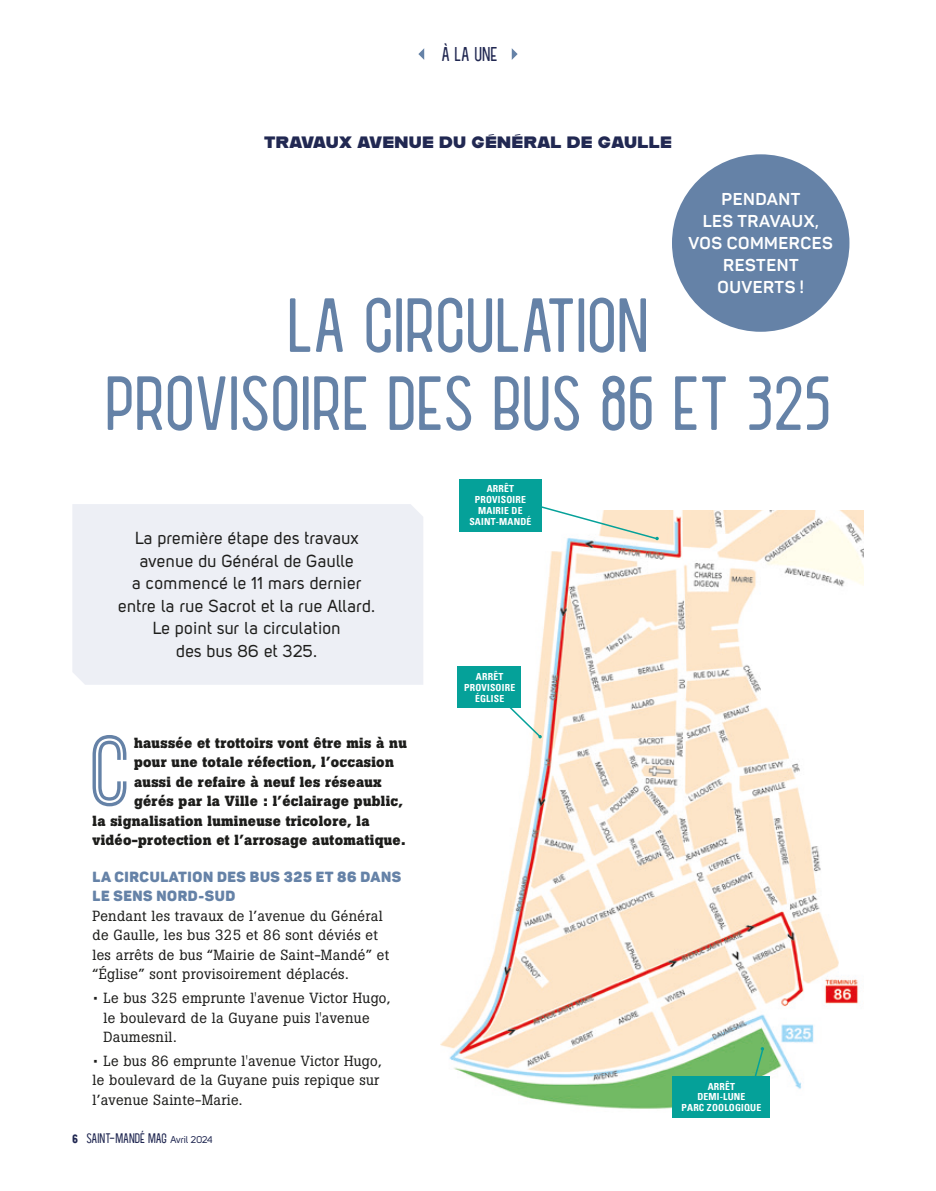
<style>
.page{position:relative;width:936px;height:1191px;background:#fff}
.page>*{position:absolute;margin:0;border:0;box-sizing:border-box;transform-origin:0 0}
.t1{font:700 96.9px "Ostrich Sans";color:#6582a7}
.t2{font:75px/78px "Kulacino";color:#6582a7;text-align:center}
.t3{font:19.5px "Kulacino";color:#212852}
.t4{font:17.25px/22.5px "Uni Sans Regular";letter-spacing:.02em;color:#1d1d1b;text-align:center}
.t5{font:700 16.95px/22px "Panton";letter-spacing:.03em;color:#fff;text-align:center}
.t6{font:16.5px "Alfarn";letter-spacing:.02em;color:#212852}
.t7{font:14.55px/19.5px "Boton BQ";letter-spacing:.02em;color:#1d1d1b}
.t8{font:700 14.55px "Boton BQ";letter-spacing:.02em;color:#1d1d1b}
.t9{font:14.55px/19.5px "Panton Black Caps";letter-spacing:.04em;color:#6582a7}
.t10{font:13.5px "Kulacino";color:#212852}
.t11{font:700 condensed 9.75px/10.8px "Univers";letter-spacing:.02em;color:#fff;text-align:center}
.s1{font-family:"TT Rounds Neue Comp";font-weight:700;font-size:12px}
.s2{font-family:"Uni Sans Regular";font-size:9.75px}
</style>
<div class="page">
<img style="left:441px;top:510px;width:422px;height:599px">
<svg style="left:418px;top:48px;width:6px;height:12px"></svg>
<svg style="left:511px;top:48px;width:6px;height:12px"></svg>
<div style="left:72px;top:504px;width:351px;height:181px;background:#edeff5"></div>
<div style="left:672px;top:154px;width:177px;height:178px;background:#6582a7;border-radius:50%"></div>
<svg style="left:536px;top:504px;width:123px;height:37px"></svg>
<svg style="left:477px;top:675px;width:65px;height:64px"></svg>
<svg style="left:752px;top:1047px;width:12px;height:29px"></svg>
<div style="left:458px;top:479px;width:83px;height:52px;background:#05a199"></div>
<div style="left:457px;top:666px;width:64px;height:42px;background:#05a199"></div>
<div style="left:672px;top:1076px;width:98px;height:42px;background:#05a199"></div>
<h3 class="t3" style="left:441px;top:44px;width:58px">À LA UNE</h3>
<p class="t6" style="left:264px;top:133px;width:409px">TRAVAUX AVENUE DU GÉNÉRAL DE GAULLE</p>
<p class="t5" style="left:688px;top:188px;width:146px">PENDANT<br>LES TRAVAUX,<br>VOS COMMERCES<br>RESTENT<br>OUVERTS !</p>
<h2 class="t2" style="left:105px;top:283px;width:727px">LA CIRCULATION<br>PROVISOIRE DES BUS 86 ET 325</h2>
<p class="t4" style="left:118px;top:526px;width:258px">La première étape des travaux avenue du Général de Gaulle<br>a commencé le 11 mars dernier entre la rue Sacrot et la rue Allard.<br>Le point sur la circulation<br>des bus 86 et 325.</p>
<h1 class="t1" style="left:92px;top:734px;width:41px">C</h1>
<p class="t8" style="left:134px;top:734px;width:274px">haussée et trottoirs vont être mis à nu</p>
<p class="t8" style="left:134px;top:754px;width:261px">pour une totale réfection, l’occasion</p>
<p class="t8" style="left:134px;top:773px;width:249px">aussi de refaire à neuf les réseaux</p>
<p class="t8" style="left:134px;top:793px;width:270px">gérés par la Ville : l’éclairage public,</p>
<p class="t8" style="left:92px;top:812px;width:278px">la signalisation lumineuse tricolore, la</p>
<p class="t8" style="left:92px;top:832px;width:314px">vidéo-protection et l’arrosage automatique.</p>
<p class="t9" style="left:92px;top:866px;width:310px">LA CIRCULATION DES BUS 325 et 86 DANS<br>LE SENS NORD-SUD</p>
<p class="t7" style="left:92px;top:906px;width:298px">Pendant les travaux de l’avenue du Général de Gaulle, les bus 325 et 86 sont déviés et les arrêts de bus “Mairie de Saint-Mandé” et “Église” sont provisoirement déplacés.</p>
<p class="t7" style="left:103px;top:988px;width:288px;text-indent:-11px">• Le bus 325 emprunte l'avenue Victor Hugo, le boulevard de la Guyane puis l'avenue<br>Daumesnil.</p>
<p class="t7" style="left:92px;top:1051px;width:290px">• Le bus 86 emprunte l'avenue Victor Hugo, le boulevard de la Guyane puis repique sur l’avenue Sainte-Marie.</p>
<p class="t10" style="left:72px;top:1130px;width:142px"><span class="s1">6</span> SAINT-MANDÉ MAG <span class="s2">Avril 2024</span></p>
<p class="t11" style="left:469px;top:483px;width:64px">ARRÊT<br>PROVISOIRE<br>MAIRIE DE<br>SAINT-MANDÉ</p>
<p class="t11" style="left:464px;top:671px;width:53px">ARRÊT<br>PROVISOIRE<br>ÉGLISE</p>
<p class="t11" style="left:681px;top:1080px;width:81px">ARRÊT<br>DEMI-LUNE<br>PARC ZOOLOGIQUE</p>
</div>
